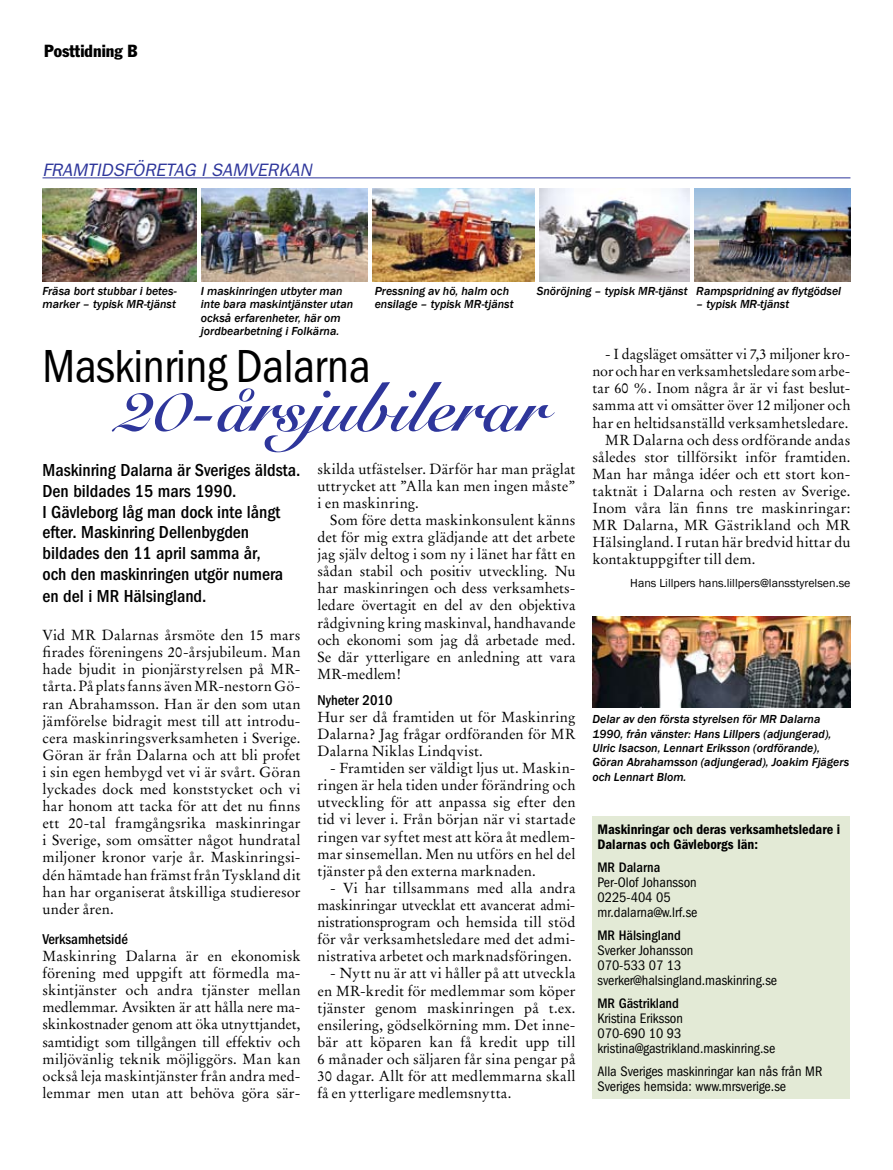
<style>
.page{position:relative;width:893px;height:1170px;background:#fff}
.page>*{position:absolute;margin:0;border:0;box-sizing:border-box;transform-origin:0 0}
.t1{font:700 69.75px "Snell Roundhand";color:#2e369b}
.t2{font:condensed 48px "Franklin Gothic";letter-spacing:-.01em;color:#000}
.t3{font:500 condensed 18px/21px "Franklin Gothic";color:#000}
.t4{font:italic 18px "Franklin Gothic";color:#2e369b}
.t5{font:condensed 17.25px "Franklin Gothic";color:#000}
.t6{font:500 condensed 14.7px "Franklin Gothic";color:#000}
.t7{font:14.55px/17.1px "Stempel Garamond";letter-spacing:.01em;color:#000;text-align:justify}
.t8{font:condensed 14.25px/14.9px "Franklin Gothic";color:#000}
.t9{font:600 condensed 14.25px/14.9px "Franklin Gothic";color:#000}
.t10{font:500 condensed 14.25px "Franklin Gothic";color:#000}
.t11{font:italic 500 12px/14.4px "Franklin Gothic";color:#000}
.t12{font:12px "Franklin Gothic";color:#000}
</style>
<div class="page">
<div style="left:592px;top:815px;width:258px;height:283px;background:#e3ead6"></div>
<img style="left:202px;top:188px;width:165px;height:94px">
<img style="left:592px;top:616px;width:258px;height:92px">
<img style="left:372px;top:188px;width:163px;height:94px">
<img style="left:43px;top:188px;width:154px;height:94px">
<img style="left:539px;top:188px;width:150px;height:94px">
<img style="left:694px;top:188px;width:156px;height:94px">
<hr style="left:43px;top:177px;width:807px;height:1px;background:#2e369b">
<p class="t5" style="left:44px;top:40px;width:95px">Posttidning B</p>
<p class="t4" style="left:43px;top:160px;width:271px">FRAMTIDSFÖRETAG I SAMVERKAN</p>
<p class="t11" style="left:43px;top:284px;width:136px;line-height:13.5px">Fräsa bort stubbar i betes&shy;marker – typisk MR-tjänst</p>
<p class="t11" style="left:201px;top:284px;width:143px">I maskinringen utbyter man</p>
<p class="t11" style="left:537px;top:284px;width:152px">Snöröjning – typisk MR-tjänst</p>
<p class="t11" style="left:201px;top:298px;width:154px;line-height:13.5px">inte bara maskintjänster utan också erfarenheter, här om jordbearbetning i Folkärna.</p>
<p class="t11" style="left:375px;top:284px;width:140px;line-height:13.5px">Pressning av hö, halm och ensilage – typisk MR-tjänst</p>
<p class="t11" style="left:696px;top:284px;width:146px">Rampspridning av flytgödsel</p>
<p class="t11" style="left:696px;top:297px;width:95px">– typisk MR-tjänst</p>
<h2 class="t2" style="left:43px;top:339px;width:330px">Maskinring Dalarna</h2>
<h1 class="t1" style="left:117px;top:365px;width:432px">20-årsjubilerar</h1>
<p class="t3" style="left:43px;top:459px;width:259px">Maskinring Dalarna är Sveriges äldsta.<br>Den bildades 15 mars 1990.<br>I Gävleborg låg man dock inte långt efter. Maskinring Dellenbygden bildades den 11 april samma år,<br>och den maskinringen utgör numera en del i MR Hälsingland.</p>
<p class="t7" style="left:43px;top:626px;width:259px">Vid MR Dalarnas årsmöte den 15 mars firades föreningens 20-årsjubileum. Man hade bjudit in pionjärstyrelsen på MR&shy;tårta. På plats fanns även MR-nestorn Gö&shy;ran Abrahamsson. Han är den som utan jämförelse bidragit mest till att introdu&shy;cera maskinringsverksamheten i Sverige.<br>Göran är från Dalarna och att bli profet i sin egen hembygd vet vi är svårt. Göran lyckades dock med konststycket och vi har honom att tacka för att det nu finns ett 20-tal framgångsrika maskinringar i Sverige, som omsätter något hundratal miljoner kronor varje år. Maskinringsi&shy;dén hämtade han främst från Tyskland dit han har organiserat åtskilliga studieresor under åren.</p>
<p class="t6" style="left:43px;top:930px;width:87px">Verksamhetsidé</p>
<p class="t7" style="left:43px;top:947px;width:259px">Maskinring Dalarna är en ekonomisk förening med uppgift att förmedla ma&shy;skintjänster och andra tjänster mellan medlemmar. Avsikten är att hålla nere ma&shy;skinkostnader genom att öka utnyttjandet, samtidigt som tillgången till effektiv och miljövänlig teknik möjliggörs. Man kan också leja maskintjänster från andra med&shy;lemmar men utan att behöva göra sär-</p>
<p class="t7" style="left:317px;top:460px;width:259px">skilda utfästelser. Därför har man präglat uttrycket att ”Alla kan men ingen måste” i en maskinring.</p>
<p class="t7" style="left:317px;top:511px;width:260px;text-indent:13px">Som före detta maskinkonsulent känns det för mig extra glädjande att det arbete jag själv deltog i som ny i länet har fått en sådan stabil och positiv utveckling. Nu har maskinringen och dess verksamhets&shy;ledare övertagit en del av den objektiva rådgivning kring maskinval, handhavande och ekonomi som jag då arbetade med.<br>Se där ytterligare en anledning att vara MR-medlem!</p>
<p class="t6" style="left:317px;top:691px;width:77px">Nyheter 2010</p>
<p class="t7" style="left:317px;top:708px;width:259px">Hur ser då framtiden ut för Maskinring Dalarna? Jag frågar ordföranden för MR Dalarna Niklas Lindqvist.</p>
<p class="t7" style="left:317px;top:759px;width:259px;text-indent:13px">- Framtiden ser väldigt ljus ut. Maskin&shy;ringen är hela tiden under förändring och utveckling för att anpassa sig efter den tid vi lever i. Från början när vi startade ringen var syftet mest att köra åt medlem&shy;mar sinsemellan. Men nu utförs en hel del tjänster på den externa marknaden.</p>
<p class="t7" style="left:317px;top:879px;width:260px;text-indent:13px">- Vi har tillsammans med alla andra maskinringar utvecklat ett avancerat admi&shy;nistrationsprogram och hemsida till stöd för vår verksamhetsledare med det admi&shy;nistrativa arbetet och marknadsföringen.</p>
<p class="t7" style="left:317px;top:964px;width:260px;text-indent:13px">- Nytt nu är att vi håller på att utveckla en MR-kredit för medlemmar som köper tjänster genom maskinringen på t.ex. ensilering, gödselkörning mm. Det inne&shy;bär att köparen kan få kredit upp till 6 månader och säljaren får sina pengar på 30 dagar. Allt för att medlemmarna skall få en ytterligare medlemsnytta.</p>
<p class="t7" style="left:605px;top:345px;width:247px">- I dagsläget omsätter vi 7,3 miljoner kro-</p>
<p class="t7" style="left:592px;top:363px;width:259px">nor och har en verksamhetsledare som arbe-</p>
<p class="t7" style="left:592px;top:380px;width:259px">tar 60 %. Inom några år är vi fast beslut-</p>
<p class="t7" style="left:592px;top:397px;width:259px">samma att vi omsätter över 12 miljoner och</p>
<p class="t7" style="left:592px;top:414px;width:257px">har en heltidsanställd verksamhetsledare.</p>
<p class="t7" style="left:605px;top:431px;width:247px">MR Dalarna och dess ordförande andas</p>
<p class="t7" style="left:592px;top:448px;width:259px">således stor tillförsikt inför framtiden.</p>
<p class="t7" style="left:592px;top:465px;width:259px">Man har många idéer och ett stort kon-</p>
<p class="t7" style="left:592px;top:482px;width:259px">taktnät i Dalarna och resten av Sverige.</p>
<p class="t7" style="left:592px;top:499px;width:259px">Inom våra län finns tre maskinringar:</p>
<p class="t7" style="left:592px;top:516px;width:259px">MR Dalarna, MR Gästrikland och MR</p>
<p class="t7" style="left:592px;top:534px;width:259px">Hälsingland. I rutan här bredvid hittar du</p>
<p class="t7" style="left:592px;top:551px;width:164px">kontaktuppgifter till dem.</p>
<p class="t12" style="left:630px;top:576px;width:222px">Hans Lillpers hans.lillpers@lansstyrelsen.se</p>
<p class="t11" style="left:592px;top:712px;width:258px">Delar av den första styrelsen för MR Dalarna 1990, från vänster: Hans Lillpers (adjungerad), Ulric Isacson, Lennart Eriksson (ordförande), Göran Abrahamsson (adjungerad), Joakim Fjägers och Lennart Blom.</p>
<p class="t9" style="left:597px;top:821px;width:244px">Maskinringar och deras verksamhetsledare i<br>Dalarnas och Gävleborgs län:</p>
<p class="t10" style="left:597px;top:859px;width:64px">MR Dalarna</p>
<p class="t8" style="left:597px;top:874px;width:102px">Per-Olof Johansson<br>0225-404 05 mr.dalarna@w.lrf.se</p>
<p class="t10" style="left:597px;top:927px;width:85px">MR Hälsingland</p>
<p class="t8" style="left:597px;top:942px;width:181px">Sverker Johansson<br>070-533 07 13 sverker@halsingland.maskinring.se</p>
<p class="t10" style="left:597px;top:995px;width:83px">MR Gästrikland</p>
<p class="t8" style="left:597px;top:1010px;width:180px">Kristina Eriksson<br>070-690 10 93 kristina@gastrikland.maskinring.se</p>
<p class="t8" style="left:597px;top:1063px;width:226px">Alla Sveriges maskinringar kan nås från MR<br>Sveriges hemsida: www.mrsverige.se</p>
</div>
